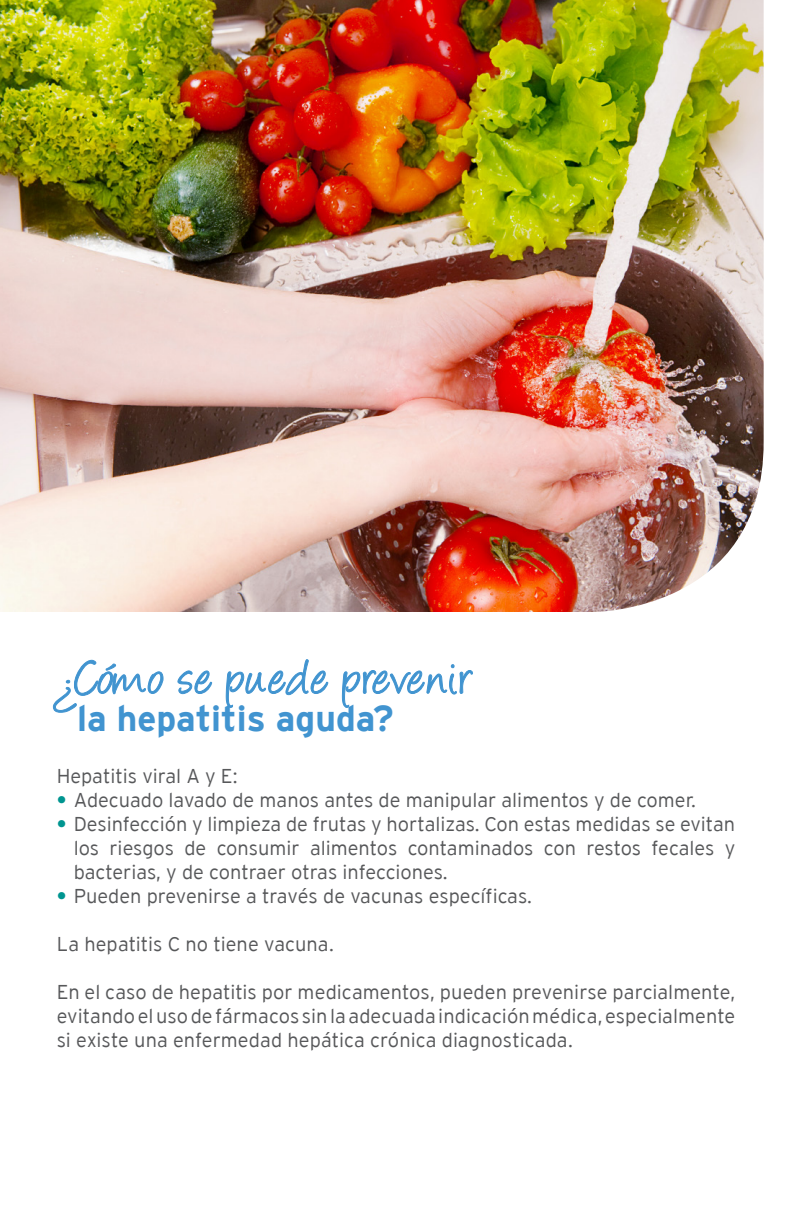
<style>
.page{position:relative;width:792px;height:1224px;background:#fff}
.page>*{position:absolute;margin:0;border:0;box-sizing:border-box;transform-origin:0 0}
.t1{font:56px "Angelina";letter-spacing:.045em;color:#4194d0}
.t2{font:700 36px "Interstate";color:#4194d0}
.t3{font:300 20px/24px "Interstate";color:#57585a;text-align:justify}
.s1{font-weight:700;color:#009590}
</style>
<div class="page">
<hr style="left:791px;top:889px;width:1px;height:335px;background:#009590">
<svg style="left:52px;top:659px;width:112px;height:54px"></svg>
<svg style="left:177px;top:670px;width:36px;height:25px"></svg>
<svg style="left:225px;top:659px;width:104px;height:49px"></svg>
<svg style="left:341px;top:664px;width:132px;height:44px"></svg>
<img style="left:0;top:0;width:764px;height:612px">
<h1 class="t1" style="left:57px;top:654px;width:419px">¿Cómo se puede prevenir</h1>
<h2 class="t2" style="left:77px;top:698px;width:318px">la hepatitis aguda?</h2>
<p class="t3" style="left:57px;top:763px;width:182px">Hepatitis viral A y E:</p>
<p class="t3" style="left:57px;top:787px;width:641px"><span class="s1">•</span> Adecuado lavado de manos antes de manipular alimentos y de comer.</p>
<p class="t3" style="left:74px;top:811px;width:663px;text-indent:-17px"><span class="s1">•</span> Desinfección y limpieza de frutas y hortalizas. Con estas medidas se evitan los riesgos de consumir alimentos contaminados con restos fecales y bacterias, y de contraer otras infecciones.</p>
<p class="t3" style="left:57px;top:883px;width:477px"><span class="s1">•</span> Pueden prevenirse a través de vacunas específicas.</p>
<p class="t3" style="left:57px;top:931px;width:279px">La hepatitis C no tiene vacuna.</p>
<p class="t3" style="left:57px;top:979px;width:680px">En el caso de hepatitis por medicamentos, pueden prevenirse parcialmente, evitando el uso de fármacos sin la adecuada indicación médica, especialmente si existe una enfermedad hepática crónica diagnosticada.</p>
</div>
